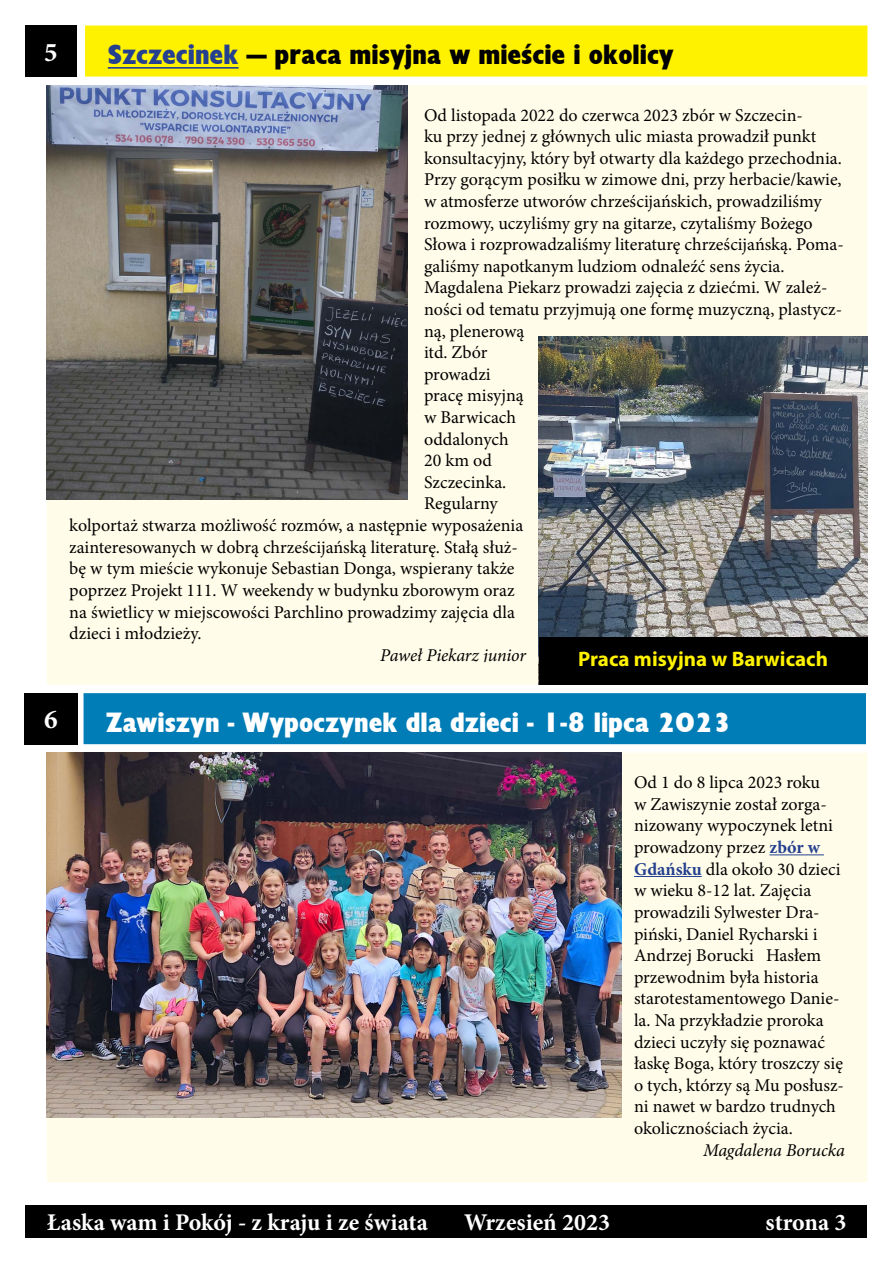
<style>
.page{position:relative;width:893px;height:1263px;background:#fff}
.page>*{position:absolute;margin:0;border:0;box-sizing:border-box;transform-origin:0 0}
.t1{font:900 27px "EFN Gilead";color:#fff}
.t2{font:900 27px "EFN Gilead";color:#000}
.t3{font:700 27px "Minion Pro";color:#fff}
.t4{font:700 24px "Minion Pro";color:#fff}
.t5{font:700 21px "Myriad Pro";color:#fff200}
.t6{font:18px/21.6px "Minion Pro";color:#000}
.t7{font:italic 18px "Minion Pro";letter-spacing:-.005em;color:#000}
.s1{color:#25408f}
.s2{font-weight:700;color:#25408f}
</style>
<div class="page">
<div style="left:26px;top:1204px;width:841px;height:33px;background:#000"></div>
<div style="left:86px;top:26px;width:781px;height:50px;background:#fff200"></div>
<hr style="left:108px;top:67px;width:131px;height:2px;background:#25408f">
<div style="left:85px;top:26px;width:782px;height:51px;border:2px solid #fff200"></div>
<div style="left:26px;top:26px;width:51px;height:51px;background:#000"></div>
<div style="left:58px;top:96px;width:798px;height:577px;background:#fffde9"></div>
<div style="left:47px;top:85px;width:820px;height:600px;border:22px solid #fffde9"></div>
<img style="left:47px;top:85px;width:360px;height:414px">
<img style="left:539px;top:336px;width:328px;height:301px">
<div style="left:539px;top:637px;width:328px;height:48px;background:#000"></div>
<div style="left:84px;top:694px;width:781px;height:49px;background:#007db7"></div>
<div style="left:84px;top:693px;width:782px;height:51px;border:2px solid #007db7"></div>
<div style="left:24px;top:693px;width:54px;height:51px;background:#000"></div>
<div style="left:58px;top:764px;width:798px;height:407px;background:#fffde9"></div>
<hr style="left:769px;top:854px;width:55px;height:1px;background:#25408f">
<hr style="left:634px;top:876px;width:68px;height:1px;background:#25408f">
<div style="left:47px;top:753px;width:820px;height:429px;border:22px solid #fffde9"></div>
<img style="left:47px;top:753px;width:574px;height:364px">
<h1 class="t3" style="left:44px;top:33px;width:15px">5</h1>
<h1 class="t2" style="left:108px;top:38px;width:567px"><span class="s1">Szczecinek</span> – praca misyjna w mieście i okolicy</h1>
<p class="t6" style="left:424px;top:104px;width:380px">Od listopada 2022 do czerwca 2023 zbór w Szczecin-</p>
<p class="t6" style="left:424px;top:126px;width:394px">ku przy jednej z głównych ulic miasta prowadził punkt</p>
<p class="t6" style="left:424px;top:147px;width:419px">konsultacyjny, który był otwarty dla każdego przechodnia.</p>
<p class="t6" style="left:424px;top:169px;width:419px">Przy gorącym posiłku w zimowe dni, przy herbacie/kawie,</p>
<p class="t6" style="left:424px;top:191px;width:399px">w atmosferze utworów chrześcijańskich, prowadziliśmy</p>
<p class="t6" style="left:424px;top:212px;width:390px">rozmowy, uczyliśmy gry na gitarze, czytaliśmy Bożego</p>
<p class="t6" style="left:424px;top:234px;width:421px">Słowa i rozprowadzaliśmy literaturę chrześcijańską. Poma-</p>
<p class="t6" style="left:424px;top:255px;width:362px">galiśmy napotkanym ludziom odnaleźć sens życia.</p>
<p class="t6" style="left:424px;top:277px;width:405px">Magdalena Piekarz prowadzi zajęcia z dziećmi. W zależ-</p>
<p class="t6" style="left:424px;top:299px;width:420px">ności od tematu przyjmują one formę muzyczną, plastycz-</p>
<p class="t6" style="left:424px;top:320px;width:102px">ną, plenerową</p>
<p class="t6" style="left:424px;top:342px;width:65px">itd. Zbór</p>
<p class="t6" style="left:424px;top:363px;width:68px">prowadzi</p>
<p class="t6" style="left:424px;top:385px;width:101px">pracę misyjną</p>
<p class="t6" style="left:424px;top:407px;width:93px">w Barwicach</p>
<p class="t6" style="left:424px;top:428px;width:86px">oddalonych</p>
<p class="t6" style="left:424px;top:450px;width:70px">20 km od</p>
<p class="t6" style="left:424px;top:471px;width:84px">Szczecinka.</p>
<p class="t6" style="left:424px;top:493px;width:75px">Regularny</p>
<p class="t6" style="left:69px;top:515px;width:456px">kolportaż stwarza możliwość rozmów, a następnie wyposażenia</p>
<p class="t6" style="left:69px;top:536px;width:450px">zainteresowanych w dobrą chrześcijańską literaturę. Stałą służ-</p>
<p class="t6" style="left:69px;top:558px;width:447px">bę w tym mieście wykonuje Sebastian Donga, wspierany także</p>
<p class="t6" style="left:69px;top:579px;width:447px">poprzez Projekt 111. W weekendy w budynku zborowym oraz</p>
<p class="t6" style="left:69px;top:601px;width:447px">na świetlicy w miejscowości Parchlino prowadzimy zajęcia dla</p>
<p class="t6" style="left:69px;top:623px;width:134px">dzieci i młodzieży.</p>
<p class="t7" style="left:380px;top:643px;width:147px">Paweł Piekarz junior</p>
<p class="t5" style="left:578px;top:646px;width:251px">Praca misyjna w Barwicach</p>
<h1 class="t3" style="left:44px;top:701px;width:15px">6</h1>
<h1 class="t1" style="left:106px;top:705px;width:627px">Zawiszyn - Wypoczynek dla dzieci - 1-8 lipca 2023</h1>
<p class="t6" style="left:634px;top:772px;width:212px">Od 1 do 8 lipca 2023 roku<br>w Zawiszynie został zorga&shy;nizowany wypoczynek letni prowadzony przez <span class="s2">zbór w<br>Gdańsku</span> dla około 30 dzieci w wieku 8-12 lat. Zajęcia prowadzili Sylwester Dra&shy;piński, Daniel Rycharski i<br>Andrzej Borucki Hasłem przewodnim była historia starotestamentowego Danie&shy;la. Na przykładzie proroka dzieci uczyły się poznawać łaskę Boga, który troszczy się o tych, którzy są Mu posłusz&shy;ni nawet w bardzo trudnych okolicznościach życia.</p>
<p class="t7" style="left:703px;top:1137px;width:143px">Magdalena Borucka</p>
<h2 class="t4" style="left:47px;top:1205px;width:383px">Łaska wam i Pokój - z kraju i ze świata</h2>
<h2 class="t4" style="left:464px;top:1205px;width:147px">Wrzesień 2023</h2>
<h2 class="t4" style="left:766px;top:1205px;width:82px">strona 3</h2>
</div>
